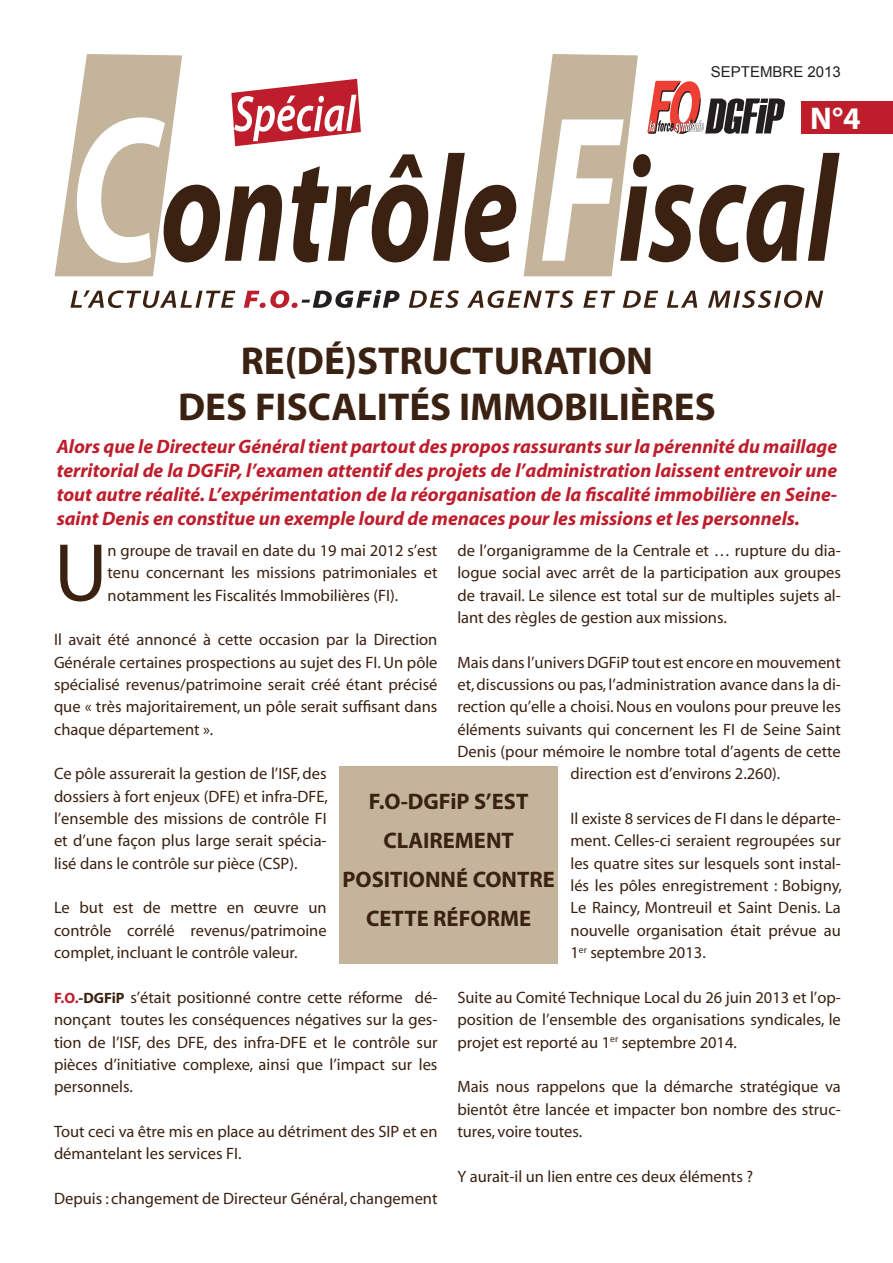
<style>
.page{position:relative;width:893px;height:1263px;background:#fff}
.page>*{position:absolute;margin:0;border:0;box-sizing:border-box;transform-origin:0 0}
.t1{font:82.8px "Myriad";color:#3a2111}
.t2{font:700 39px "Myriad";color:#3a2111}
.t3{font:700 31.5px "Myriad";color:#fff}
.t4{font:700 22.5px/39px "Myriad";color:#3a2111;text-align:center}
.t5{font:italic 700 19.5px/24px "Myriad";color:#be1d2c;text-align:justify}
.t6{font:16.5px/22.4px "Myriad";color:#3a2111;text-align:justify}
.t7{font:15px "Arial";color:#231f20}
.s1{font-weight:700;font-size:15px;color:#be1d2c}
.s2{font-weight:700;font-size:15px}
</style>
<div class="page">
<svg style="left:55px;top:54px;width:461px;height:222px"></svg>
<svg style="left:70px;top:290px;width:165px;height:18px"></svg>
<svg style="left:244px;top:290px;width:156px;height:18px"></svg>
<svg style="left:409px;top:290px;width:50px;height:18px"></svg>
<svg style="left:467px;top:290px;width:107px;height:18px"></svg>
<svg style="left:583px;top:291px;width:32px;height:17px"></svg>
<svg style="left:623px;top:291px;width:35px;height:17px"></svg>
<svg style="left:667px;top:291px;width:30px;height:17px"></svg>
<svg style="left:708px;top:290px;width:115px;height:18px"></svg>
<div style="left:801px;top:101px;width:91px;height:32px;background:#be1d2c"></div>
<div style="left:339px;top:766px;width:219px;height:198px;background:#c3b49b"></div>
<svg style="left:524px;top:54px;width:316px;height:222px"></svg>
<p class="t7" style="left:711px;top:62px;width:132px">SEPTEMBRE 2013</p>
<p class="t3" style="left:810px;top:102px;width:52px">N°4</p>
<p class="t2" style="left:241px;top:340px;width:414px">RE(DÉ)STRUCTURATION</p>
<p class="t2" style="left:178px;top:387px;width:539px">DES FISCALITÉS IMMOBILIÈRES</p>
<p class="t5" style="left:57px;top:435px;width:782px">Alors que le Directeur Général tient partout des propos rassurants sur la pérennité du maillage territorial de la DGFiP, l’examen attentif des projets de l’administration laissent entrevoir une tout autre réalité. L’expérimentation de la réorganisation de la fiscalité immobilière en Seine&shy;saint Denis en constitue un exemple lourd de menaces pour les missions et les personnels.</p>
<p class="t1" style="left:54px;top:532px;width:55px">U</p>
<p class="t6" style="left:108px;top:540px;width:331px">n groupe de travail en date du 19 mai 2012 s’est tenu concernant les missions patrimoniales et notamment les Fiscalités Immobilières (FI).</p>
<p class="t6" style="left:54px;top:629px;width:385px">Il avait été annoncé à cette occasion par la Direction Générale certaines prospections au sujet des FI. Un pôle spécialisé revenus/patrimoine serait créé étant précisé que « très majoritairement, un pôle serait suffisant dans chaque département ».</p>
<p class="t6" style="left:54px;top:763px;width:275px">Ce pôle assurerait la gestion de l’ISF, des dossiers à fort enjeux (DFE) et infra-DFE, l’ensemble des missions de contrôle FI et d’une façon plus large serait spécia&shy;lisé dans le contrôle sur pièce (CSP).</p>
<p class="t6" style="left:54px;top:897px;width:274px">Le but est de mettre en œuvre un contrôle corrélé revenus/patrimoine complet, incluant le contrôle valeur.</p>
<p class="t6" style="left:54px;top:987px;width:385px"><span class="s1">F.O.</span><span class="s2">-DGFiP</span> s’était positionné contre cette réforme dé&shy;nonçant toutes les conséquences négatives sur la ges&shy;tion de l’ISF, des DFE, des infra-DFE et le contrôle sur pièces d’initiative complexe, ainsi que l’impact sur les personnels.</p>
<p class="t6" style="left:54px;top:1121px;width:385px">Tout ceci va être mis en place au détriment des SIP et en démantelant les services FI.</p>
<p class="t6" style="left:54px;top:1188px;width:385px">Depuis : changement de Directeur Général, changement</p>
<p class="t6" style="left:457px;top:540px;width:385px">de l’organigramme de la Centrale et … rupture du dia&shy;logue social avec arrêt de la participation aux groupes de travail. Le silence est total sur de multiples sujets al&shy;lant des règles de gestion aux missions.</p>
<p class="t6" style="left:457px;top:652px;width:385px">Mais dans l’univers DGFiP tout est encore en mouvement</p>
<p class="t6" style="left:457px;top:674px;width:385px">et, discussions ou pas, l’administration avance dans la di-</p>
<p class="t6" style="left:457px;top:696px;width:385px">rection qu’elle a choisi. Nous en voulons pour preuve les</p>
<p class="t6" style="left:457px;top:719px;width:385px">éléments suivants qui concernent les FI de Seine Saint</p>
<p class="t6" style="left:457px;top:741px;width:385px">Denis (pour mémoire le nombre total d’agents de cette</p>
<p class="t6" style="left:570px;top:763px;width:211px">direction est d’environs 2.260).</p>
<p class="t6" style="left:570px;top:808px;width:273px">Il existe 8 services de FI dans le départe&shy;ment. Celles-ci seraient regroupées sur les quatre sites sur lesquels sont instal&shy;lés les pôles enregistrement : Bobigny, Le Raincy, Montreuil et Saint Denis. La nouvelle organisation était prévue au 1<sup>er</sup> septembre 2013.</p>
<p class="t6" style="left:457px;top:987px;width:385px">Suite au Comité Technique Local du 26 juin 2013 et l’op&shy;position de l’ensemble des organisations syndicales, le projet est reporté au 1<sup>er</sup> septembre 2014.</p>
<p class="t6" style="left:457px;top:1076px;width:385px">Mais nous rappelons que la démarche stratégique va bientôt être lancée et impacter bon nombre des struc&shy;tures, voire toutes.</p>
<p class="t6" style="left:457px;top:1166px;width:297px">Y aurait-il un lien entre ces deux éléments ?</p>
<p class="t4" style="left:369px;top:783px;width:161px">F.O-DGFiP S’EST</p>
<p class="t4" style="left:383px;top:822px;width:132px">CLAIREMENT</p>
<p class="t4" style="left:342px;top:861px;width:214px">POSITIONNÉ CONTRE<br>CETTE RÉFORME</p>
</div>
